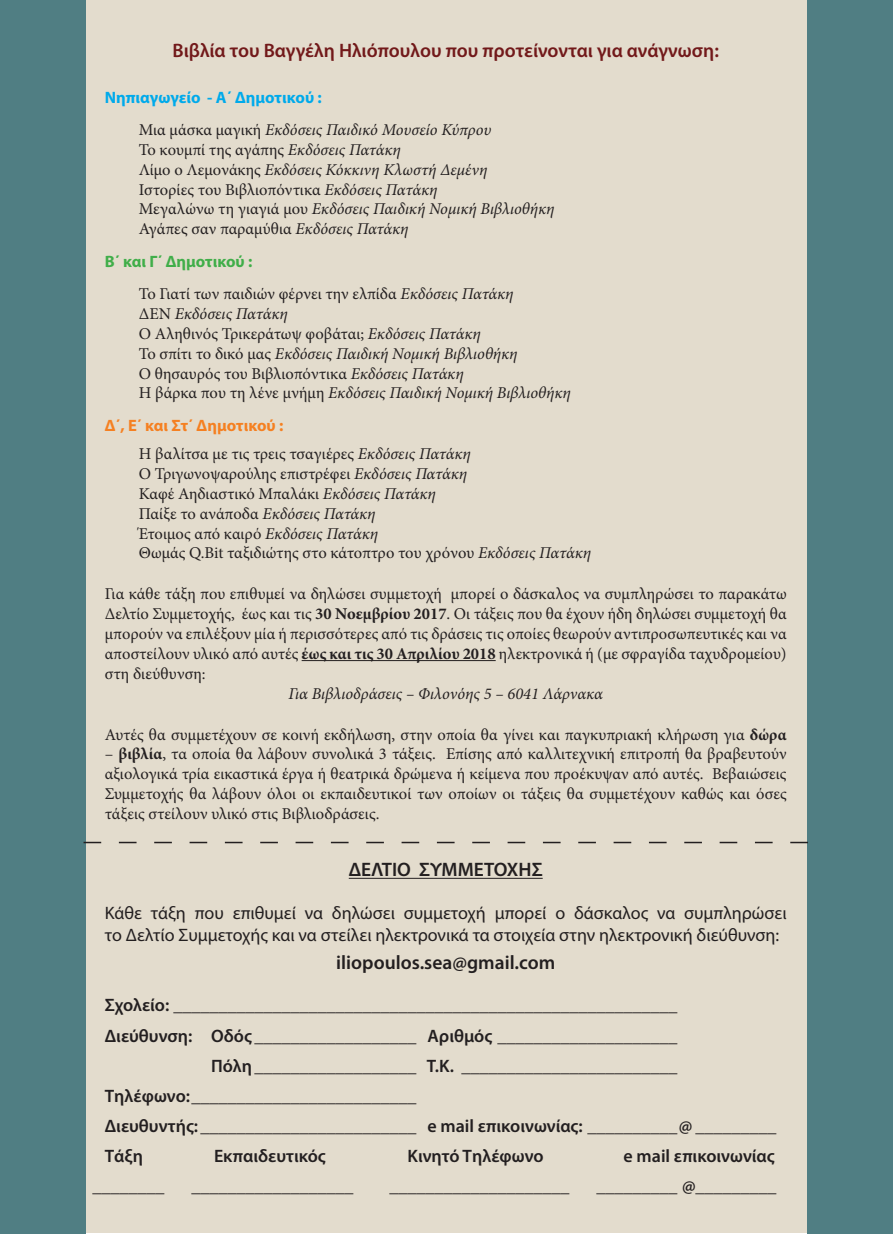
<style>
.page{position:relative;width:893px;height:1234px;background:#fff}
.page>*{position:absolute;margin:0;border:0;box-sizing:border-box;transform-origin:0 0}
.Paragraph_Style_2{font:600 19.5px "Myriad Pro";color:#72191a}
.keimeno{font:600 19.5px "Myriad Pro";color:#231f20}
.t1{font:600 18px "Myriad Pro";color:#231f20}
.keimeno-2{font:18px/21.6px "Myriad Pro";color:#231f20}
.keimeno-3{font:16.5px/19.8px "Minion Pro";color:#231f20;text-align:justify}
.keimeno-4{font:italic 16.5px "Minion Pro";color:#231f20}
.Paragraph_Style_2-2{font:700 16.5px "Myriad Pro";color:#00aaeb}
.Paragraph_Style_2-3{font:700 16.5px "Myriad Pro";color:#f58021}
.Paragraph_Style_2-4{font:700 16.5px "Myriad Pro";color:#40ae49}
.s1{font-style:normal}
.s2{font-style:italic}
.s3{font-weight:700}
</style>
<div class="page">
<div style="left:0;top:0;width:891px;height:1232px;background:#e3dccd"></div>
<div style="left:0;top:0;width:85px;height:1233px;background:#507e83"></div>
<div style="left:808px;top:0;width:85px;height:1233px;background:#507e83"></div>
<hr style="left:302px;top:660px;width:194px;height:1px;background:#231f20">
<hr style="left:349px;top:877px;width:194px;height:1px;background:#231f20">
<svg style="left:84px;top:841px;width:724px;height:2px"></svg>
<p class="Paragraph_Style_2" style="left:172px;top:38px;width:548px">Βιβλία του Βαγγέλη Ηλιόπουλου που προτείνονται για ανάγνωση:</p>
<p class="Paragraph_Style_2-2" style="left:105px;top:86px;width:219px">Νηπιαγωγείο - Α΄ Δημοτικού :</p>
<p class="keimeno-4" style="left:139px;top:118px;width:354px"><span class="s1">Μια μάσκα μαγική</span> Εκδόσεις Παιδικό Μουσείο Κύπρου</p>
<p class="keimeno-3" style="left:139px;top:140px;width:264px">Το κουμπί της αγάπης <span class="s2">Εκδόσεις Πατάκη</span></p>
<p class="keimeno-4" style="left:139px;top:158px;width:350px"><span class="s1">Λίμο ο Λεμονάκης</span> Εκδόσεις Κόκκινη Κλωστή Δεμένη</p>
<p class="keimeno-3" style="left:139px;top:179px;width:300px">Ιστορίες του Βιβλιοπόντικα <span class="s2">Εκδόσεις Πατάκη</span></p>
<p class="keimeno-4" style="left:139px;top:198px;width:417px"><span class="s1">Μεγαλώνω τη γιαγιά μου</span> Εκδόσεις Παιδική Νομική Βιβλιοθήκη</p>
<p class="keimeno-3" style="left:139px;top:219px;width:271px">Αγάπες σαν παραμύθια <span class="s2">Εκδόσεις Πατάκη</span></p>
<p class="Paragraph_Style_2-4" style="left:105px;top:250px;width:149px">Β΄ και Γ΄ Δημοτικού :</p>
<p class="keimeno-3" style="left:139px;top:284px;width:376px">Το Γιατί των παιδιών φέρνει την ελπίδα <span class="s2">Εκδόσεις Πατάκη</span></p>
<p class="keimeno-4" style="left:139px;top:302px;width:150px"><span class="s1">ΔΕΝ</span> Εκδόσεις Πατάκη</p>
<p class="keimeno-3" style="left:139px;top:324px;width:344px">Ο Αληθινός Τρικεράτωψ φοβάται; <span class="s2">Εκδόσεις Πατάκη</span></p>
<p class="keimeno-4" style="left:139px;top:342px;width:380px"><span class="s1">Το σπίτι το δικό μας</span> Εκδόσεις Παιδική Νομική Βιβλιοθήκη</p>
<p class="keimeno-3" style="left:139px;top:363px;width:326px">Ο θησαυρός του Βιβλιοπόντικα <span class="s2">Εκδόσεις Πατάκη</span></p>
<p class="keimeno-4" style="left:139px;top:382px;width:434px"><span class="s1">Η βάρκα που τη λένε μνήμη</span> Εκδόσεις Παιδική Νομική Βιβλιοθήκη</p>
<p class="Paragraph_Style_2-3" style="left:105px;top:414px;width:180px">Δ΄, Ε΄ και Στ΄ Δημοτικού :</p>
<p class="keimeno-3" style="left:139px;top:444px;width:334px">Η βαλίτσα με τις τρεις τσαγιέρες <span class="s2">Εκδόσεις Πατάκη</span></p>
<p class="keimeno-3" style="left:139px;top:464px;width:330px">Ο Τριγωνοψαρούλης επιστρέφει <span class="s2">Εκδόσεις Πατάκη</span></p>
<p class="keimeno-3" style="left:139px;top:483px;width:299px">Καφέ Αηδιαστικό Μπαλάκι <span class="s2">Εκδόσεις Πατάκη</span></p>
<p class="keimeno-3" style="left:139px;top:503px;width:238px">Παίξε το ανάποδα <span class="s2">Εκδόσεις Πατάκη</span></p>
<p class="keimeno-3" style="left:139px;top:523px;width:241px">Έτοιμος από καιρό <span class="s2">Εκδόσεις Πατάκη</span></p>
<p class="keimeno-3" style="left:139px;top:543px;width:454px">Θωμάς Q.Bit ταξιδιώτης στο κάτοπτρο του χρόνου <span class="s2">Εκδόσεις Πατάκη</span></p>
<p class="keimeno-3" style="left:105px;top:584px;width:683px">Για κάθε τάξη που επιθυμεί να δηλώσει συμμετοχή μπορεί ο δάσκαλος να συμπληρώσει το παρακάτω Δελτίο Συμμετοχής, έως και τις <span class="s3">30 Νοεμβρίου 2017</span>. Οι τάξεις που θα έχουν ήδη δηλώσει συμμετοχή θα μπορούν να επιλέξουν μία ή περισσότερες από τις δράσεις τις οποίες θεωρούν αντιπροσωπευτικές και να αποστείλουν υλικό από αυτές <span class="s3">έως και τις 30 Απριλίου 2018</span> ηλεκτρονικά ή (με σφραγίδα ταχυδρομείου) στη διεύθυνση:</p>
<p class="keimeno-4" style="left:288px;top:682px;width:316px">Για Βιβλιοδράσεις – Φιλονόης 5 – 6041 Λάρνακα</p>
<p class="keimeno-3" style="left:105px;top:724px;width:683px">Αυτές θα συμμετέχουν σε κοινή εκδήλωση, στην οποία θα γίνει και παγκυπριακή κλήρωση για <span class="s3">δώρα</span></p>
<p class="keimeno-3" style="left:105px;top:744px;width:683px">– <span class="s3">βιβλία</span>, τα οποία θα λάβουν συνολικά 3 τάξεις. Επίσης από καλλιτεχνική επιτροπή θα βραβευτούν αξιολογικά τρία εικαστικά έργα ή θεατρικά δρώμενα ή κείμενα που προέκυψαν από αυτές. Βεβαιώσεις Συμμετοχής θα λάβουν όλοι οι εκπαιδευτικοί των οποίων οι τάξεις θα συμμετέχουν καθώς και όσες τάξεις στείλουν υλικό στις Βιβλιοδράσεις.</p>
<p class="keimeno" style="left:349px;top:857px;width:195px">ΔΕΛΤΙΟ ΣΥΜΜΕΤΟΧΗΣ</p>
<p class="keimeno-2" style="left:105px;top:901px;width:683px">Κάθε τάξη που επιθυμεί να δηλώσει συμμετοχή μπορεί ο δάσκαλος να συμπληρώσει το Δελτίο Συμμετοχής και να στείλει ηλεκτρονικά τα στοιχεία στην ηλεκτρονική διεύθυνση:</p>
<p class="keimeno" style="left:336px;top:949px;width:220px">iliopoulos.sea@gmail.com</p>
<p class="t1" style="left:105px;top:993px;width:574px">Σχολείο: ________________________________________________________</p>
<p class="t1" style="left:105px;top:1023px;width:574px">Διεύθυνση: Οδός __________________ Αριθμός ____________________</p>
<p class="t1" style="left:211px;top:1053px;width:468px">Πόλη__________________ Τ.Κ. ________________________</p>
<p class="t1" style="left:105px;top:1084px;width:313px">Τηλέφωνο:_________________________</p>
<p class="t1" style="left:105px;top:1114px;width:673px">Διευθυντής: ________________________ e mail επικοινωνίας: __________@ _________</p>
<p class="t1" style="left:105px;top:1144px;width:40px">Τάξη</p>
<p class="t1" style="left:214px;top:1144px;width:113px">Εκπαιδευτικός</p>
<p class="t1" style="left:408px;top:1144px;width:138px">Κινητό Τηλέφωνο</p>
<p class="t1" style="left:624px;top:1144px;width:153px">e mail επικοινωνίας</p>
<p class="t1" style="left:93px;top:1174px;width:73px">________</p>
<p class="t1" style="left:192px;top:1174px;width:163px">__________________</p>
<p class="t1" style="left:390px;top:1174px;width:181px">____________________</p>
<p class="t1" style="left:597px;top:1174px;width:181px">_________ @_________</p>
</div>
